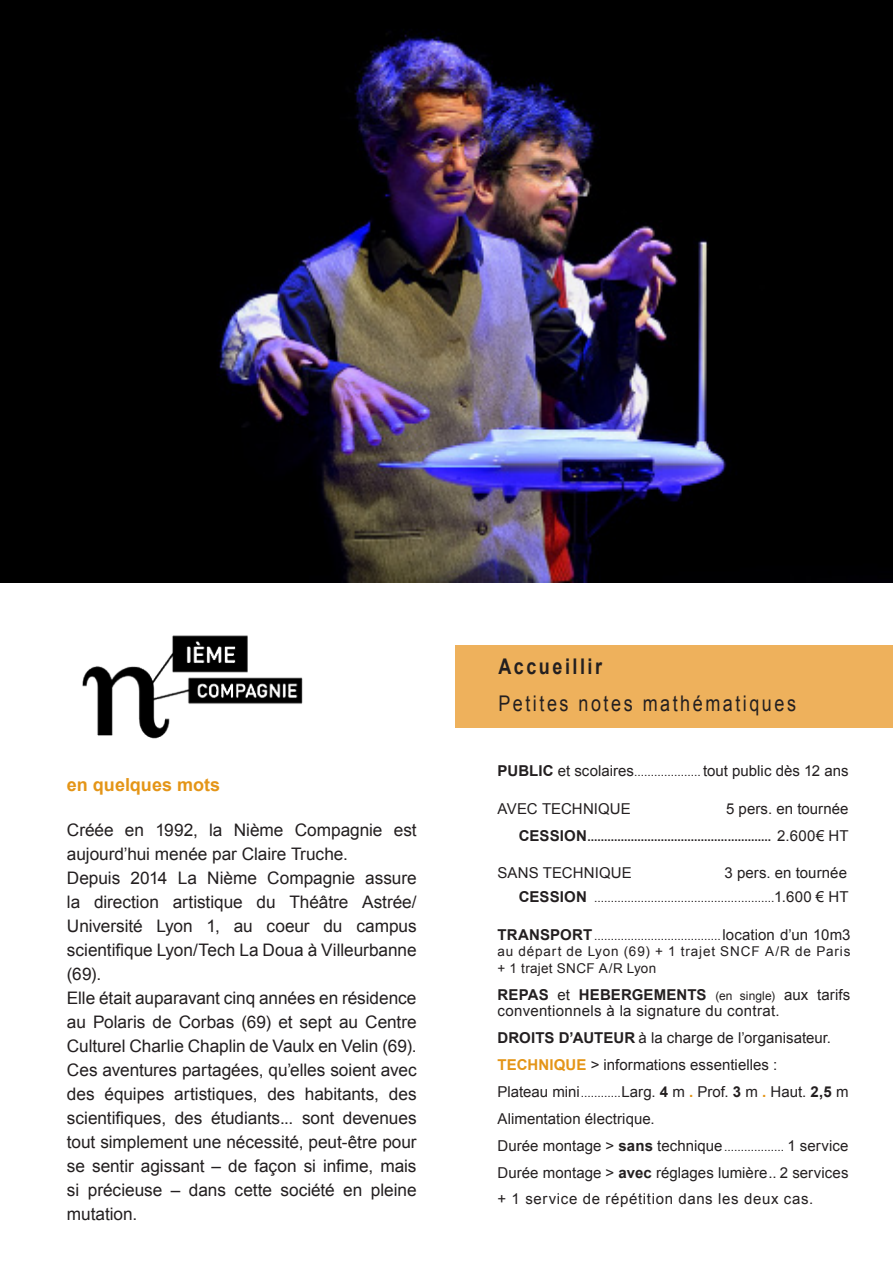
<style>
.page{position:relative;width:893px;height:1263px;background:#fff}
.page>*{position:absolute;margin:0;border:0;box-sizing:border-box;transform-origin:0 0}
.t1{font:21.6px "Arial";letter-spacing:.14em;color:#231f20;scale:.83 1}
.t2{font:700 21.6px "Arial";letter-spacing:.14em;color:#231f20;scale:.83 1}
.t3{font:700 18px "Arial";color:#e49517}
.t4{font:17.25px/24px "Arial";letter-spacing:-.005em;color:#231f20}
.t5{font:15px/27px "Arial";letter-spacing:.005em;color:#231f20}
.t6{font:15px "Arial";letter-spacing:.045em;color:#231f20}
.t7{font:13.5px/16.5px "Arial";letter-spacing:.06em;color:#231f20}
.t8{font:12px "Arial";color:#231f20}
.t9{font:700 12px "Arial";color:#231f20}
.s1{font-weight:700}
.s2{font-size:12px}
.s3{font-size:15px}
.s4{font-weight:400;font-size:15px}
.s5{font-weight:700;font-size:15px}
.s6{font-weight:700;color:#e49517}
</style>
<div class="page">
<div style="left:455px;top:645px;width:438px;height:82px;background:#eeb15c"></div>
<img style="left:0;top:0;width:893px;height:583px">
<img style="left:82px;top:635px;width:221px;height:104px">
<p class="t3" style="left:67px;top:773px;width:155px">en quelques mots</p>
<p class="t4" style="left:67px;top:818px;width:351px">Créée en 1992, la Nième Compagnie est aujourd’hui menée par Claire Truche.<br>Depuis 2014 La Nième Compagnie assure la direction artistique du Théâtre Astrée/ Université Lyon 1, au coeur du campus scientifique Lyon/Tech La Doua à Villeurbanne (69).<br>Elle était auparavant cinq années en résidence au Polaris de Corbas (69) et sept au Centre Culturel Charlie Chaplin de Vaulx en Velin (69).<br>Ces aventures partagées, qu’elles soient avec des équipes artistiques, des habitants, des scientifiques, des étudiants... sont devenues tout simplement une nécessité, peut-être pour se sentir agissant – de façon si infime, mais si précieuse – dans cette société en pleine mutation.</p>
<p class="t2" style="left:498px;top:652px;width:126px">Accueillir</p>
<p class="t1" style="left:498px;top:690px;width:360px">Petites notes mathématiques</p>
<p class="t5" style="left:497px;top:758px;width:352px"><span class="s1">PUBLIC</span> et scolaires<span class="s2">....................</span> tout public dès 12 ans</p>
<p class="t5" style="left:497px;top:795px;width:135px">AVEC TECHNIQUE</p>
<p class="t5" style="left:726px;top:795px;width:124px">5 pers. en tournée</p>
<p class="t9" style="left:519px;top:829px;width:331px"><span class="s3">CESSION</span>....................................................... <span class="s4">2.600€ HT</span></p>
<p class="t5" style="left:497px;top:860px;width:136px">SANS TECHNIQUE</p>
<p class="t5" style="left:725px;top:860px;width:124px">3 pers. en tournée</p>
<p class="t8" style="left:519px;top:890px;width:331px"><span class="s5">CESSION</span> ......................................................<span class="s3">1.600 € HT</span></p>
<p class="t8" style="left:497px;top:928px;width:354px"><span class="s5">TRANSPORT</span> ......................................<span class="s3">location d’un 10m3</span></p>
<p class="t7" style="left:497px;top:943px;width:354px">au départ de Lyon (69) + 1 trajet SNCF A/R de Paris + 1 trajet SNCF A/R Lyon</p>
<p class="t5" style="left:497px;top:986px;width:354px;line-height:16.5px"><span class="s1">REPAS</span> et <span class="s1">HEBERGEMENTS</span> <span class="s2">(en single)</span> aux tarifs conventionnels à la signature du contrat.</p>
<p class="t5" style="left:497px;top:1025px;width:353px"><span class="s1">DROITS D’AUTEUR</span> à la charge de l’organisateur.<br><span class="s6">TECHNIQUE</span> &gt; informations essentielles :<br>Plateau mini<span class="s2">............</span>Larg. <span class="s1">4</span> m <span class="s6">.</span> Prof. <span class="s1">3</span> m <span class="s6">.</span> Haut. <span class="s1">2,5</span> m Alimentation électrique.<br>Durée montage &gt; <span class="s1">sans</span> technique<span class="s2">..................</span> 1 service Durée montage &gt; <span class="s1">avec</span> réglages lumière.. 2 services</p>
<p class="t6" style="left:497px;top:1189px;width:317px">+ 1 service de répétition dans les deux cas.</p>
</div>
